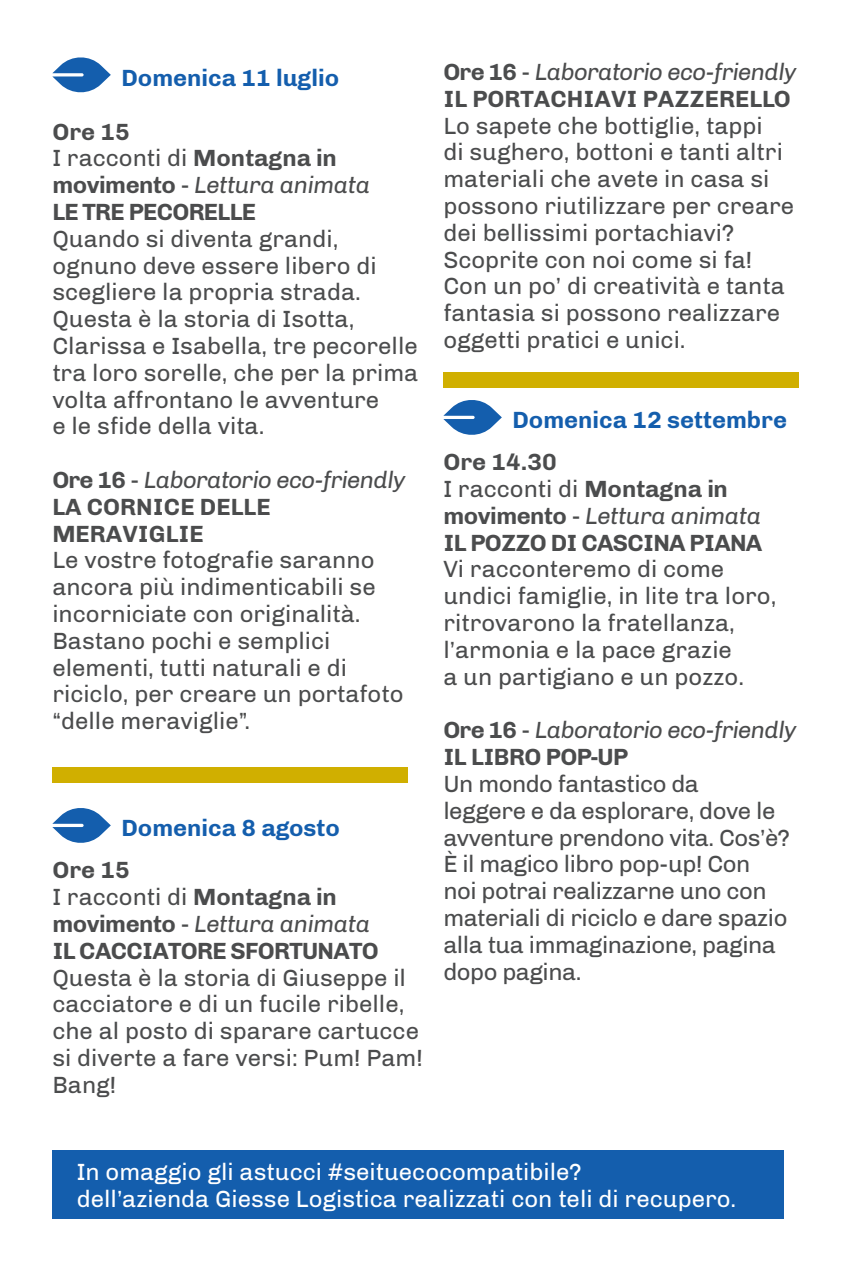
<style>
.page{position:relative;width:851px;height:1276px;background:#fff}
.page>*{position:absolute;margin:0;border:0;box-sizing:border-box;transform-origin:0 0}
.t1{font:24px/26.7px "Chivo";color:#4b4c4d}
.t2{font:24px/26.7px "Chivo";letter-spacing:-.02em;color:#4b4c4d}
.t3{font:700 24px/26.7px "Chivo";letter-spacing:-.03em;color:#4b4c4d}
.t4{font:700 24px/26.7px "Chivo";color:#4b4c4d}
.t5{font:24px "Chivo";color:#fff}
.t6{font:italic 24px/26.7px "Chivo";letter-spacing:-.03em;color:#4b4c4d}
.t7{font:700 24px "Chivo";color:#145ead}
.s1{font-weight:400}
.s2{font-weight:400;font-style:italic}
.s3{font-weight:700;font-style:normal}
.s4{font-style:normal}
</style>
<div class="page">
<div style="left:52px;top:1151px;width:732px;height:68px;background:#145ead"></div>
<svg style="left:52px;top:57px;width:59px;height:36px"></svg>
<div style="left:52px;top:767px;width:355px;height:16px;background:#d0af00"></div>
<svg style="left:52px;top:808px;width:59px;height:35px"></svg>
<div style="left:443px;top:372px;width:355px;height:15px;background:#d0af00"></div>
<svg style="left:443px;top:400px;width:59px;height:35px"></svg>
<p class="t7" style="left:121px;top:64px;width:219px">Domenica 11 luglio</p>
<p class="t4" style="left:52px;top:118px;width:79px">Ore 15</p>
<p class="t4" style="left:52px;top:145px;width:319px"><span class="s1">I racconti di</span> Montagna in movimento <span class="s1">-</span> <span class="s2">Lettura animata</span></p>
<p class="t3" style="left:52px;top:198px;width:205px">LE TRE PECORELLE</p>
<p class="t1" style="left:52px;top:225px;width:367px">Quando si diventa grandi, ognuno deve essere libero di scegliere la propria strada.<br>Questa è la storia di Isotta,<br>Clarissa e Isabella, tre pecorelle tra loro sorelle, che per la prima volta affrontano le avventure<br>e le sfide della vita.</p>
<p class="t6" style="left:52px;top:466px;width:354px"><span class="s3">Ore 16</span> <span class="s4">-</span> Laboratorio eco-friendly</p>
<p class="t4" style="left:52px;top:493px;width:220px">LA CORNICE DELLE<br>MERAVIGLIE</p>
<p class="t1" style="left:52px;top:547px;width:352px">Le vostre fotografie saranno ancora più indimenticabili se incorniciate con originalità.<br>Bastano pochi e semplici elementi, tutti naturali e di riciclo, per creare un portafoto “delle meraviglie”.</p>
<p class="t7" style="left:121px;top:814px;width:220px">Domenica 8 agosto</p>
<p class="t4" style="left:52px;top:856px;width:79px">Ore 15</p>
<p class="t3" style="left:52px;top:883px;width:328px"><span class="s1">I racconti di</span> Montagna in movimento <span class="s1">-</span> <span class="s2">Lettura animata<br></span>IL CACCIATORE SFORTUNATO</p>
<p class="t1" style="left:52px;top:964px;width:372px">Questa è la storia di Giuseppe il cacciatore e di un fucile ribelle, che al posto di sparare cartucce si diverte a fare versi: Pum! Pam!<br>Bang!</p>
<p class="t4" style="left:443px;top:58px;width:354px">Ore 16 <span class="s1">-</span> <span class="s2">Laboratorio eco-friendly<br></span>IL PORTACHIAVI PAZZERELLO</p>
<p class="t1" style="left:443px;top:112px;width:352px">Lo sapete che bottiglie, tappi<br>di sughero, bottoni e tanti altri materiali che avete in casa si possono riutilizzare per creare dei bellissimi portachiavi?<br>Scoprite con noi come si fa!<br>Con un po’ di creatività e tanta fantasia si possono realizzare oggetti pratici e unici.</p>
<p class="t7" style="left:512px;top:406px;width:276px">Domenica 12 settembre</p>
<p class="t4" style="left:443px;top:449px;width:115px">Ore 14.30</p>
<p class="t3" style="left:443px;top:475px;width:320px"><span class="s1">I racconti di</span> Montagna in movimento <span class="s1">-</span> <span class="s2">Lettura animata<br></span>IL POZZO DI CASCINA PIANA</p>
<p class="t1" style="left:443px;top:556px;width:334px">Vi racconteremo di come undici famiglie, in lite tra loro, ritrovarono la fratellanza, l’armonia e la pace grazie<br>a un partigiano e un pozzo.</p>
<p class="t6" style="left:443px;top:717px;width:354px"><span class="s3">Ore 16</span> <span class="s4">-</span> Laboratorio eco-friendly<br><span class="s3">IL LIBRO POP-UP</span></p>
<p class="t2" style="left:443px;top:770px;width:348px">Un mondo fantastico da<br>leggere e da esplorare, dove le avventure prendono vita. Cos’è?<br>È il magico libro pop-up! Con<br>noi potrai realizzarne uno con materiali di riciclo e dare spazio alla tua immaginazione, pagina dopo pagina.</p>
<p class="t5" style="left:77px;top:1157px;width:506px">In omaggio gli astucci #seituecocompatibile?</p>
<p class="t5" style="left:77px;top:1184px;width:661px">dell’azienda Giesse Logistica realizzati con teli di recupero.</p>
</div>
